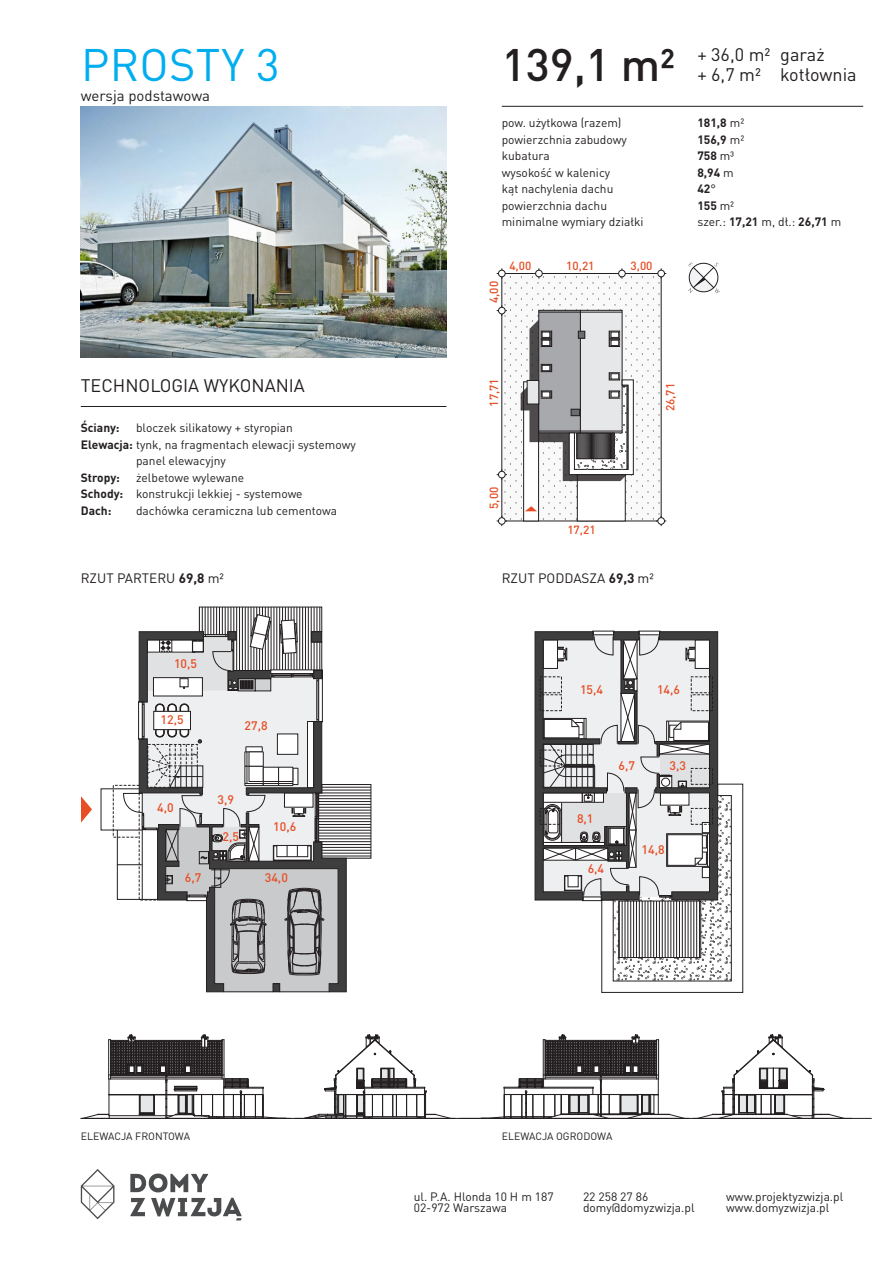
<style>
.page{position:relative;width:893px;height:1263px;background:#fff}
.page>*{position:absolute;margin:0;border:0;box-sizing:border-box;transform-origin:0 0}
.t1{font:45px "DIN Pro";letter-spacing:.01em;color:#00aeef}
.t2{font:500 45px "DIN Pro";color:#231f20}
.t3{font:18px "DIN Pro";color:#231f20}
.t4{font:15px "DIN Pro";color:#231f20}
.t5{font:13.5px "DIN Pro";color:#231f20}
.t6{font:500 12.3px "DIN Pro";color:#e84d24}
.t7{font:12px/16.5px "DIN Pro";color:#231f20}
.t8{font:700 12px "DIN Pro";color:#231f20}
.t9{font:500 11.7px "DIN Pro";color:#e84d24}
.t10{font:10.5px "DIN Pro";letter-spacing:-.005em;color:#231f20}
.s1{font-weight:700}
.s2{font-weight:400}
</style>
<div class="page">
<hr style="left:81px;top:406px;width:365px;height:1px;background:#231f20">
<hr style="left:81px;top:1118px;width:791px;height:1px;background:#231f20">
<hr style="left:502px;top:106px;width:361px;height:1px;background:#231f20">
<svg style="left:688px;top:262px;width:32px;height:31px"></svg>
<svg style="left:504px;top:276px;width:155px;height:243px"></svg>
<div style="left:577px;top:475px;width:48px;height:46px;background:#fff"></div>
<div style="left:577px;top:474px;width:48px;height:47px;border:1px solid #231f20"></div>
<div style="left:524px;top:382px;width:15px;height:139px;background:#fff"></div>
<div style="left:523px;top:382px;width:16px;height:139px;border:1px solid #231f20"></div>
<svg style="left:497px;top:268px;width:10px;height:11px"></svg>
<div style="left:498px;top:270px;width:7px;height:7px;background:#fff;border-radius:50%"></div>
<div style="left:498px;top:270px;width:7px;height:7px;border:1px solid #231f20;border-radius:50%"></div>
<svg style="left:617px;top:268px;width:10px;height:11px"></svg>
<div style="left:619px;top:270px;width:6px;height:7px;background:#fff;border-radius:50%"></div>
<div style="left:618px;top:270px;width:7px;height:7px;border:1px solid #231f20;border-radius:50%"></div>
<svg style="left:534px;top:268px;width:10px;height:11px"></svg>
<div style="left:536px;top:270px;width:6px;height:7px;background:#fff;border-radius:50%"></div>
<div style="left:535px;top:270px;width:7px;height:7px;border:1px solid #231f20;border-radius:50%"></div>
<svg style="left:497px;top:469px;width:10px;height:11px"></svg>
<div style="left:498px;top:471px;width:7px;height:7px;background:#fff;border-radius:50%"></div>
<div style="left:498px;top:471px;width:7px;height:7px;border:1px solid #231f20;border-radius:50%"></div>
<svg style="left:497px;top:305px;width:10px;height:11px"></svg>
<div style="left:498px;top:307px;width:7px;height:7px;background:#fff;border-radius:50%"></div>
<div style="left:498px;top:307px;width:7px;height:7px;border:1px solid #231f20;border-radius:50%"></div>
<svg style="left:656px;top:268px;width:10px;height:11px"></svg>
<div style="left:658px;top:270px;width:6px;height:7px;background:#fff;border-radius:50%"></div>
<div style="left:658px;top:270px;width:7px;height:7px;border:1px solid #231f20;border-radius:50%"></div>
<svg style="left:497px;top:516px;width:10px;height:10px"></svg>
<div style="left:498px;top:518px;width:7px;height:6px;background:#fff;border-radius:50%"></div>
<div style="left:498px;top:518px;width:7px;height:6px;border:1px solid #231f20;border-radius:50%"></div>
<svg style="left:656px;top:516px;width:10px;height:10px"></svg>
<div style="left:658px;top:518px;width:7px;height:6px;border:1px solid #231f20;border-radius:50%"></div>
<svg style="left:525px;top:506px;width:12px;height:5px"></svg>
<div style="left:539px;top:310px;width:41px;height:123px;background:#a8a9ad"></div>
<div style="left:539px;top:310px;width:41px;height:123px;border:1px solid #231f20"></div>
<div style="left:580px;top:310px;width:42px;height:123px;background:#e6e7e9"></div>
<div style="left:580px;top:310px;width:42px;height:123px;border:1px solid #231f20"></div>
<hr style="left:539px;top:312px;width:83px;height:1px;background:#231f20">
<svg style="left:521px;top:320px;width:112px;height:161px"></svg>
<svg style="left:81px;top:796px;width:11px;height:26px"></svg>
<svg style="left:101px;top:607px;width:270px;height:385px"></svg>
<hr style="left:142px;top:830px;width:1px;height:69px;background:#231f20">
<svg style="left:535px;top:631px;width:208px;height:361px"></svg>
<svg style="left:83px;top:1035px;width:203px;height:83px"></svg>
<svg style="left:304px;top:1035px;width:147px;height:83px"></svg>
<svg style="left:481px;top:1035px;width:204px;height:83px"></svg>
<svg style="left:697px;top:1035px;width:147px;height:83px"></svg>
<img style="left:81px;top:106px;width:365px;height:251px">
<svg style="left:130px;top:1173px;width:112px;height:47px"></svg>
<svg style="left:81px;top:1169px;width:33px;height:50px"></svg>
<p class="t1" style="left:81px;top:29px;width:200px">PROSTY 3</p>
<p class="t2" style="left:502px;top:28px;width:175px">139,1 m²</p>
<p class="t3" style="left:697px;top:41px;width:129px">+ 36,0 m² garaż</p>
<p class="t3" style="left:697px;top:60px;width:161px">+ 6,7 m² kotłownia</p>
<p class="t4" style="left:81px;top:84px;width:131px">wersja podstawowa</p>
<p class="t3" style="left:81px;top:372px;width:226px">TECHNOLOGIA WYKONANIA</p>
<p class="t8" style="left:81px;top:418px;width:40px">Ściany:</p>
<p class="t7" style="left:136px;top:418px;width:158px">bloczek silikatowy + styropian</p>
<p class="t7" style="left:136px;top:435px;width:221px;text-indent:-55px"><span class="s1">Elewacja:</span> tynk, na fragmentach elewacji systemowy panel elewacyjny</p>
<p class="t8" style="left:81px;top:467px;width:41px">Stropy:</p>
<p class="t7" style="left:136px;top:468px;width:110px">żelbetowe wylewane</p>
<p class="t7" style="left:81px;top:484px;width:223px"><span class="s1">Schody:</span> konstrukcji lekkiej - systemowe</p>
<p class="t8" style="left:81px;top:500px;width:32px">Dach:</p>
<p class="t7" style="left:136px;top:501px;width:202px">dachówka ceramiczna lub cementowa</p>
<p class="t7" style="left:502px;top:114px;width:121px">pow. użytkowa (razem)</p>
<p class="t8" style="left:697px;top:113px;width:48px">181,8 <span class="s2">m²</span></p>
<p class="t7" style="left:502px;top:130px;width:127px">powierzchnia zabudowy</p>
<p class="t8" style="left:697px;top:130px;width:48px">156,9 <span class="s2">m²</span></p>
<p class="t7" style="left:502px;top:147px;width:49px">kubatura</p>
<p class="t8" style="left:697px;top:146px;width:38px">758 <span class="s2">m³</span></p>
<p class="t7" style="left:502px;top:163px;width:110px">wysokość w kalenicy</p>
<p class="t8" style="left:697px;top:163px;width:38px">8,94 <span class="s2">m</span></p>
<p class="t7" style="left:502px;top:180px;width:113px">kąt nachylenia dachu</p>
<p class="t8" style="left:697px;top:179px;width:20px">42<span class="s2">°</span></p>
<p class="t7" style="left:502px;top:196px;width:107px">powierzchnia dachu</p>
<p class="t8" style="left:697px;top:196px;width:38px">155 <span class="s2">m²</span></p>
<p class="t7" style="left:502px;top:213px;width:143px">minimalne wymiary działki</p>
<p class="t7" style="left:697px;top:213px;width:145px">szer.: <span class="s1">17,21</span> m, dł.: <span class="s1">26,71</span> m</p>
<p class="t9" style="left:485px;top:303px;width:24px;rotate:-90deg">4,00</p>
<p class="t9" style="left:509px;top:256px;width:24px">4,00</p>
<p class="t9" style="left:566px;top:256px;width:30px">10,21</p>
<p class="t9" style="left:630px;top:256px;width:24px">3,00</p>
<p class="t9" style="left:485px;top:407px;width:30px;rotate:-90deg">17,71</p>
<p class="t9" style="left:661px;top:411px;width:30px;rotate:-90deg">26,71</p>
<p class="t9" style="left:485px;top:509px;width:24px;rotate:-90deg">5,00</p>
<p class="t9" style="left:567px;top:520px;width:30px">17,21</p>
<p class="t5" style="left:81px;top:567px;width:145px">RZUT PARTERU <span class="s1">69,8</span> m²</p>
<p class="t5" style="left:502px;top:567px;width:153px">RZUT PODDASZA <span class="s1">69,3</span> m²</p>
<p class="t6" style="left:174px;top:654px;width:25px">10,5</p>
<p class="t6" style="left:161px;top:709px;width:25px">12,5</p>
<p class="t6" style="left:245px;top:716px;width:25px">27,8</p>
<p class="t6" style="left:157px;top:798px;width:18px">4,0</p>
<p class="t6" style="left:218px;top:789px;width:18px">3,9</p>
<p class="t6" style="left:222px;top:827px;width:18px">2,5</p>
<p class="t6" style="left:273px;top:816px;width:25px">10,6</p>
<p class="t6" style="left:185px;top:867px;width:18px">6,7</p>
<p class="t6" style="left:265px;top:867px;width:25px">34,0</p>
<p class="t6" style="left:580px;top:679px;width:25px">15,4</p>
<p class="t6" style="left:657px;top:679px;width:25px">14,6</p>
<p class="t6" style="left:618px;top:755px;width:18px">6,7</p>
<p class="t6" style="left:669px;top:755px;width:18px">3,3</p>
<p class="t6" style="left:577px;top:808px;width:18px">8,1</p>
<p class="t6" style="left:588px;top:859px;width:18px">6,4</p>
<p class="t6" style="left:642px;top:839px;width:25px">14,8</p>
<p class="t10" style="left:81px;top:1127px;width:111px">ELEWACJA FRONTOWA</p>
<p class="t10" style="left:502px;top:1127px;width:112px">ELEWACJA OGRODOWA</p>
<p class="t7" style="left:414px;top:1187px;width:141px">ul. P.A. Hlonda 10 H m 187</p>
<p class="t7" style="left:414px;top:1198px;width:95px">02-972 Warszawa</p>
<p class="t7" style="left:583px;top:1187px;width:67px">22 258 27 86</p>
<p class="t7" style="left:583px;top:1198px;width:113px">domy@domyzwizja.pl</p>
<p class="t7" style="left:726px;top:1187px;width:118px">www.projektyzwizja.pl</p>
<p class="t7" style="left:726px;top:1198px;width:105px">www.domyzwizja.pl</p>
</div>
